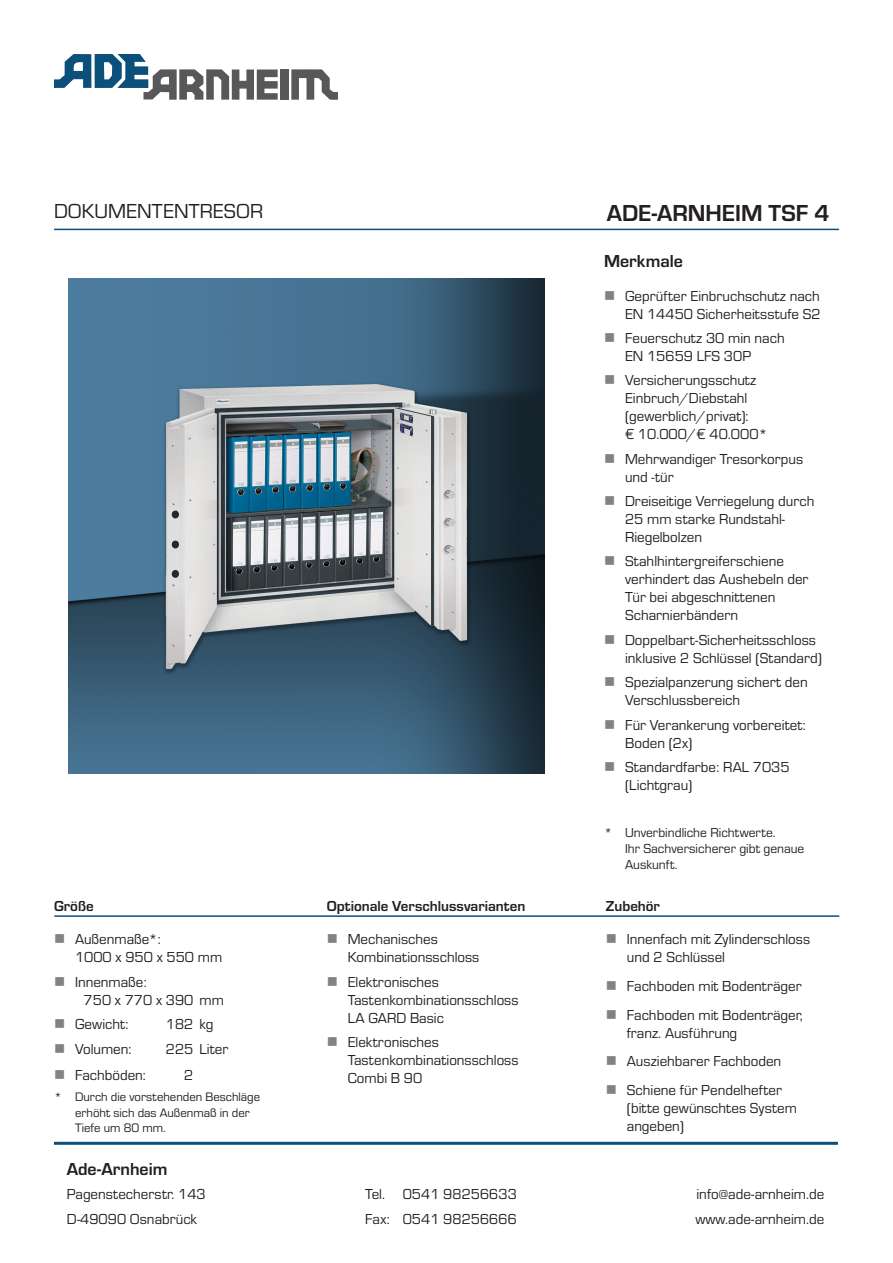
<style>
.page{position:relative;width:893px;height:1263px;background:#fff}
.page>*{position:absolute;margin:0;border:0;box-sizing:border-box;transform-origin:0 0}
.t1{font:700 24px "Eurostile";color:#231f20}
.t2{font:21px "Eurostile";color:#231f20}
.t3{font:700 18px "Eurostile";color:#231f20}
.t4{font:15px/18px "Eurostile";color:#231f20}
.t5{font:700 15px "Eurostile";color:#231f20}
.t6{font:13.5px/16.2px "Eurostile";color:#231f20}
.t7{font:12.75px/15.3px "Eurostile";color:#231f20}
.s1{color:#808285}
</style>
<div class="page">
<svg style="left:291px;top:69px;width:47px;height:31px"></svg>
<svg style="left:54px;top:54px;width:224px;height:46px"></svg>
<div style="left:280px;top:70px;width:9px;height:30px;background:#57585a"></div>
<hr style="left:54px;top:1142px;width:784px;height:3px;background:#0b4f7b">
<img style="left:68px;top:278px;width:476px;height:496px">
<hr style="left:54px;top:229px;width:785px;height:1px;background:#0b4f7b">
<hr style="left:54px;top:915px;width:785px;height:2px;background:#0b4f7b">
<h2 class="t2" style="left:54px;top:197px;width:211px">DOKUMENTENTRESOR</h2>
<p class="t5" style="left:54px;top:895px;width:41px">Größe</p>
<p class="t4" style="left:75px;top:930px;width:149px;text-indent:-21px"><span class="s1">■</span> Außenmaße*:<br>1000 x 950 x 550 mm</p>
<p class="t4" style="left:84px;top:972px;width:142px;text-indent:-30px"><span class="s1">■</span> Innenmaße:<br>750 x 770 x 390 mm</p>
<p class="t4" style="left:54px;top:1014px;width:76px"><span class="s1">■</span> Gewicht:</p>
<p class="t4" style="left:166px;top:1014px;width:49px">182 kg</p>
<p class="t4" style="left:54px;top:1039px;width:79px"><span class="s1">■</span> Volumen:</p>
<p class="t4" style="left:166px;top:1039px;width:64px">225 Liter</p>
<p class="t4" style="left:54px;top:1065px;width:93px"><span class="s1">■</span> Fachböden:</p>
<p class="t4" style="left:184px;top:1065px;width:11px">2</p>
<p class="t7" style="left:75px;top:1089px;width:187px;text-indent:-21px">* Durch die vorstehenden Beschläge erhöht sich das Außenmaß in der<br>Tiefe um 80 mm.</p>
<p class="t5" style="left:327px;top:895px;width:200px">Optionale Verschlussvarianten</p>
<p class="t4" style="left:348px;top:930px;width:133px;text-indent:-21px"><span class="s1">■</span> Mechanisches<br>Kombinationsschloss</p>
<p class="t4" style="left:348px;top:972px;width:172px;text-indent:-21px"><span class="s1">■</span> Elektronisches<br>Tastenkombinationsschloss<br>LA GARD Basic</p>
<p class="t4" style="left:348px;top:1032px;width:172px;text-indent:-21px"><span class="s1">■</span> Elektronisches<br>Tastenkombinationsschloss<br>Combi B 90</p>
<h1 class="t1" style="left:607px;top:196px;width:224px">ADE-ARNHEIM TSF 4</h1>
<p class="t3" style="left:604px;top:248px;width:80px">Merkmale</p>
<p class="t4" style="left:604px;top:286px;width:218px;text-align:right"><span class="s1">■</span> Geprüfter Einbruchschutz nach<br>EN 14450 Sicherheitsstufe S2</p>
<p class="t4" style="left:625px;top:328px;width:161px;text-indent:-21px"><span class="s1">■</span> Feuerschutz 30 min nach<br>EN 15659 LFS 30P</p>
<p class="t4" style="left:625px;top:371px;width:144px;text-indent:-21px"><span class="s1">■</span> Versicherungsschutz<br>Einbruch/Diebstahl (gewerblich/privat):<br>€ 10.000/€ 40.000*</p>
<p class="t4" style="left:625px;top:449px;width:180px;text-indent:-21px"><span class="s1">■</span> Mehrwandiger Tresorkorpus und -tür</p>
<p class="t4" style="left:625px;top:491px;width:191px;text-indent:-21px"><span class="s1">■</span> Dreiseitige Verriegelung durch<br>25 mm starke Rundstahl-<br>Riegelbolzen</p>
<p class="t4" style="left:625px;top:552px;width:185px;text-indent:-21px"><span class="s1">■</span> Stahlhintergreiferschiene verhindert das Aushebeln der<br>Tür bei abgeschnittenen<br>Scharnierbändern</p>
<p class="t4" style="left:625px;top:630px;width:198px;text-indent:-21px"><span class="s1">■</span> Doppelbart-Sicherheitsschloss inklusive 2 Schlüssel (Standard)</p>
<p class="t4" style="left:625px;top:672px;width:184px;text-indent:-21px"><span class="s1">■</span> Spezialpanzerung sichert den<br>Verschlussbereich</p>
<p class="t4" style="left:625px;top:715px;width:182px;text-indent:-21px"><span class="s1">■</span> Für Verankerung vorbereitet:<br>Boden (2x)</p>
<p class="t4" style="left:625px;top:757px;width:166px;text-indent:-21px"><span class="s1">■</span> Standardfarbe: RAL 7035 (Lichtgrau)</p>
<p class="t6" style="left:625px;top:824px;width:181px;text-indent:-21px">* Unverbindliche Richtwerte.<br>Ihr Sachversicherer gibt genaue<br>Auskunft.</p>
<p class="t5" style="left:606px;top:895px;width:56px">Zubehör</p>
<p class="t4" style="left:627px;top:930px;width:185px;text-indent:-21px"><span class="s1">■</span> Innenfach mit Zylinderschloss und 2 Schlüssel</p>
<p class="t4" style="left:606px;top:976px;width:197px"><span class="s1">■</span> Fachboden mit Bodenträger</p>
<p class="t4" style="left:627px;top:1005px;width:178px;text-indent:-21px"><span class="s1">■</span> Fachboden mit Bodenträger, franz. Ausführung</p>
<p class="t4" style="left:606px;top:1051px;width:177px"><span class="s1">■</span> Ausziehbarer Fachboden</p>
<p class="t4" style="left:627px;top:1080px;width:172px;text-indent:-21px"><span class="s1">■</span> Schiene für Pendelhefter (bitte gewünschtes System angeben)</p>
<p class="t3" style="left:67px;top:1156px;width:102px">Ade-Arnheim</p>
<p class="t4" style="left:67px;top:1185px;width:140px">Pagenstecherstr. 143</p>
<p class="t4" style="left:365px;top:1185px;width:153px">Tel. 0541 98256633</p>
<p class="t4" style="left:696px;top:1185px;width:129px">info@ade-arnheim.de</p>
<p class="t4" style="left:67px;top:1209px;width:132px">D-49090 Osnabrück</p>
<p class="t4" style="left:365px;top:1209px;width:153px">Fax: 0541 98256666</p>
<p class="t4" style="left:695px;top:1209px;width:130px">www.ade-arnheim.de</p>
</div>
